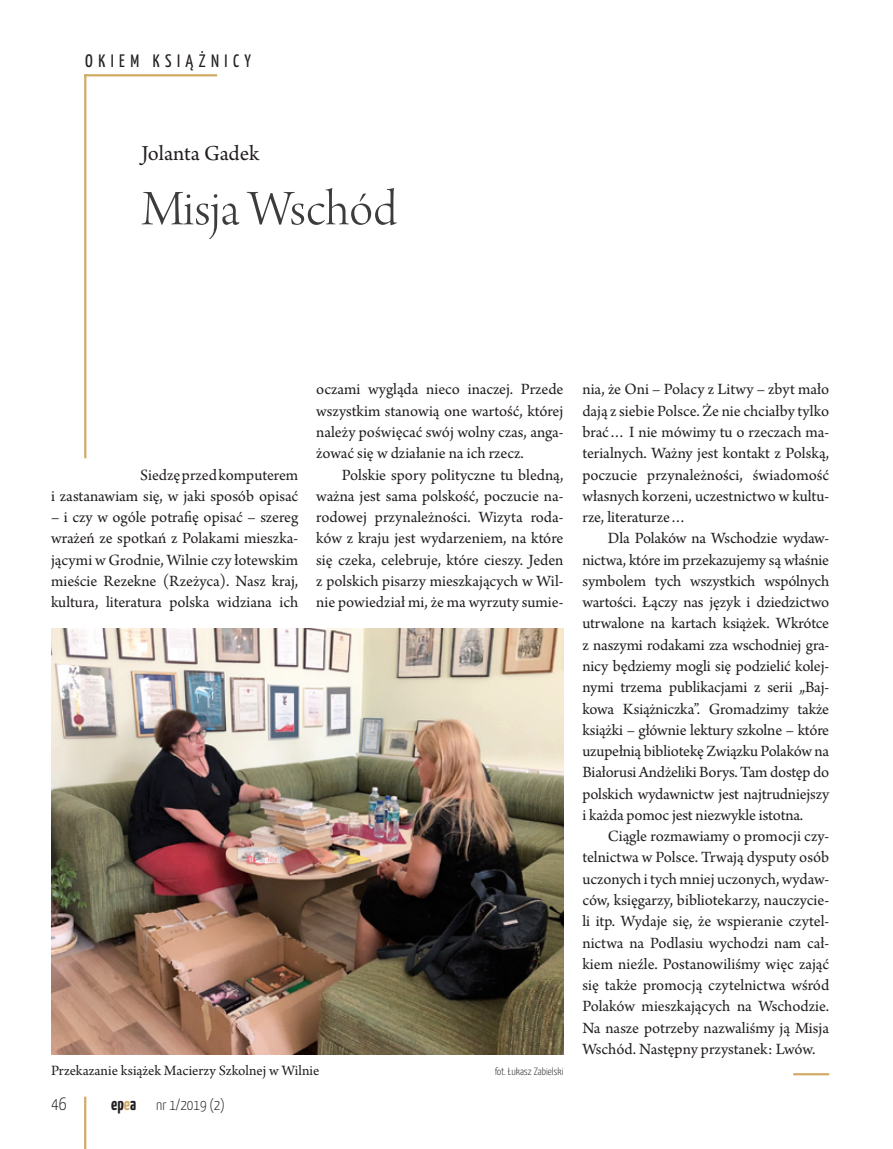
<style>
.page{position:relative;width:893px;height:1149px;background:#fff}
.page>*{position:absolute;margin:0;border:0;box-sizing:border-box;transform-origin:0 0}
.t1{font:52.5px "Arno Pro Light Display";color:#3c3c3d}
.t2{font:22.5px "Arno Pro";letter-spacing:-.005em;color:#231f20}
.t3{font:18px "Yanone Kaffeesatz";letter-spacing:.3em;color:#231f20}
.t4{font:300 18px "Yanone Kaffeesatz";color:#231f20}
.t5{font:16.5px/21.3px "Arno Pro";letter-spacing:-.005em;color:#231f20;text-align:justify}
.t6{font:15px "Arno Pro";color:#231f20}
.t7{font:300 15px "Yanone Kaffeesatz";color:#231f20}
.t8{font:300 10.5px "Yanone Kaffeesatz";color:#231f20}
.s1{font-weight:700;font-size:18px}
.s2{font-weight:700;font-size:18px;color:#d2ab66}
</style>
<div class="page">
<hr style="left:84px;top:1096px;width:2px;height:52px;background:#d2ab66">
<hr style="left:84px;top:74px;width:2px;height:384px;background:#d2ab66">
<hr style="left:84px;top:74px;width:133px;height:2px;background:#d2ab66">
<img style="left:51px;top:628px;width:512px;height:425px">
<hr style="left:793px;top:1072px;width:36px;height:2px;background:#d2ab66">
<p class="t3" style="left:85px;top:50px;width:167px">OKIEM KSIĄŻNICY</p>
<h2 class="t2" style="left:141px;top:141px;width:119px">Jolanta Gadek</h2>
<h1 class="t1" style="left:141px;top:180px;width:257px">Misja Wschód</h1>
<p class="t5" style="left:51px;top:464px;width:249px;text-align:right">Siedzę przed komputerem<br>i zastanawiam się, w jaki sposób opisać</p>
<p class="t5" style="left:51px;top:507px;width:249px">– i czy w ogóle potrafię opisać – szereg wrażeń ze spotkań z Polakami mieszka&shy;jącymi w Grodnie, Wilnie czy łotewskim mieście Rezekne (Rzeżyca). Nasz kraj, kultura, literatura polska widziana ich</p>
<p class="t5" style="left:316px;top:379px;width:249px">oczami wygląda nieco inaczej. Przede wszystkim stanowią one wartość, której należy poświęcać swój wolny czas, anga&shy;żować się w działanie na ich rzecz.</p>
<p class="t5" style="left:316px;top:464px;width:249px;text-indent:26px">Polskie spory polityczne tu bledną, ważna jest sama polskość, poczucie na&shy;rodowej przynależności. Wizyta roda&shy;ków z kraju jest wydarzeniem, na które się czeka, celebruje, które cieszy. Jeden z polskich pisarzy mieszkających w Wil&shy;nie powiedział mi, że ma wyrzuty sumie-</p>
<p class="t6" style="left:51px;top:1061px;width:270px">Przekazanie książek Macierzy Szkolnej w Wilnie</p>
<p class="t8" style="left:495px;top:1064px;width:70px">fot. Łukasz Zabielski</p>
<p class="t4" style="left:51px;top:1092px;width:17px">46</p>
<p class="t7" style="left:111px;top:1095px;width:115px"><span class="s1">ep</span><span class="s2">e</span><span class="s1">a</span> nr 1/2019 (2)</p>
<p class="t5" style="left:582px;top:379px;width:248px">nia, że Oni – Polacy z Litwy – zbyt mało dają z siebie Polsce. Że nie chciałby tylko brać… I nie mówimy tu o rzeczach ma&shy;terialnych. Ważny jest kontakt z Polską, poczucie przynależności, świadomość własnych korzeni, uczestnictwo w kultu&shy;rze, literaturze…</p>
<p class="t5" style="left:582px;top:528px;width:248px;text-indent:26px">Dla Polaków na Wschodzie wydaw&shy;nictwa, które im przekazujemy są właśnie symbolem tych wszystkich wspólnych wartości. Łączy nas język i dziedzictwo utrwalone na kartach książek. Wkrótce z naszymi rodakami zza wschodniej gra&shy;nicy będziemy mogli się podzielić kolej&shy;nymi trzema publikacjami z serii „Baj&shy;kowa Książniczka”. Gromadzimy także książki – głównie lektury szkolne – które uzupełnią bibliotekę Związku Polaków na Białorusi Andżeliki Borys. Tam dostęp do polskich wydawnictw jest najtrudniejszy i każda pomoc jest niezwykle istotna.</p>
<p class="t5" style="left:582px;top:826px;width:248px;text-indent:26px">Ciągle rozmawiamy o promocji czy&shy;telnictwa w Polsce. Trwają dysputy osób uczonych i tych mniej uczonych, wydaw&shy;ców, księgarzy, bibliotekarzy, nauczycie&shy;li itp. Wydaje się, że wspieranie czytel&shy;nictwa na Podlasiu wychodzi nam cał&shy;kiem nieźle. Postanowiliśmy więc zająć się także promocją czytelnictwa wśród Polaków mieszkających na Wschodzie.<br>Na nasze potrzeby nazwaliśmy ją Misja Wschód. Następny przystanek: Lwów.</p>
</div>
